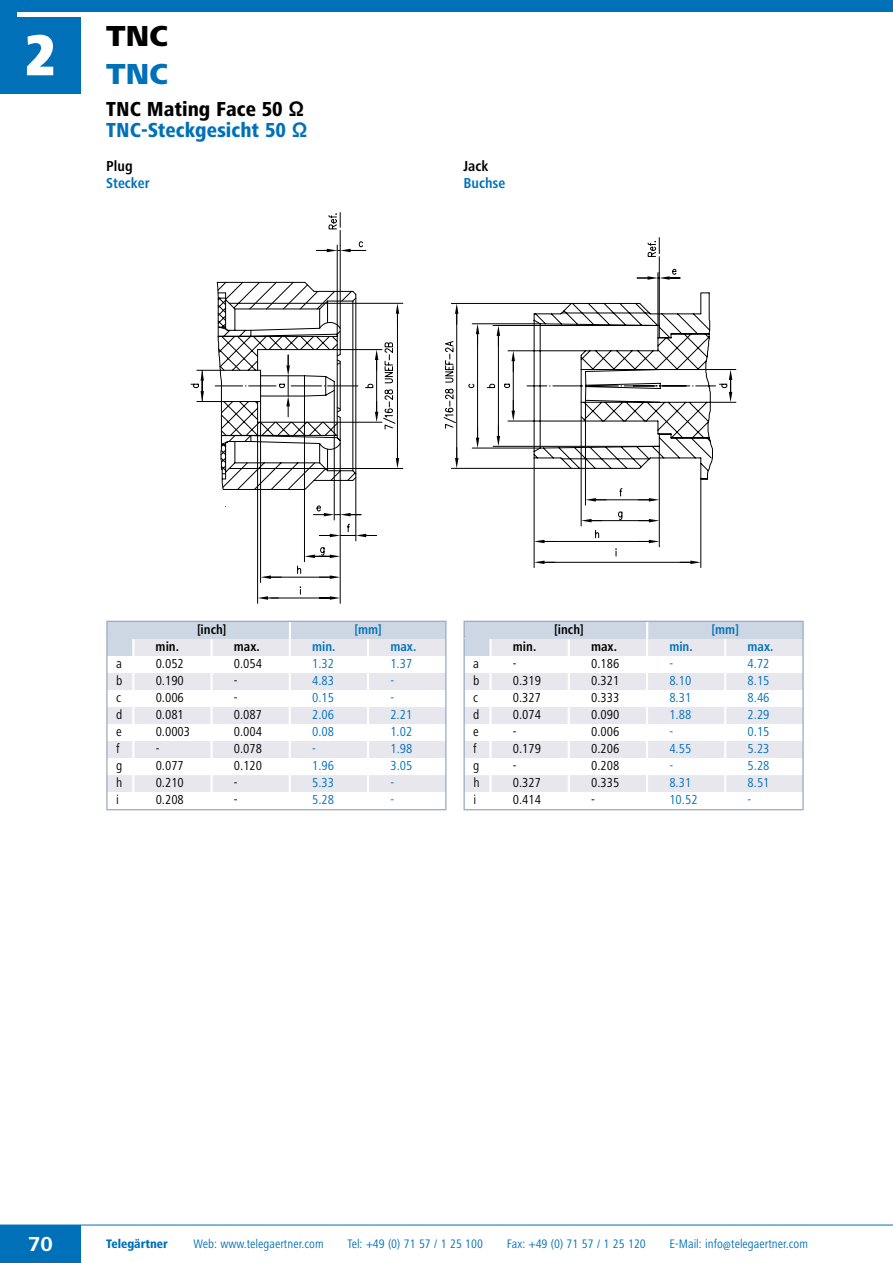
<style>
.page{position:relative;width:893px;height:1263px;background:#fff}
.page>*{position:absolute;margin:0;border:0;box-sizing:border-box;transform-origin:0 0}
.t1{font:900 condensed 60px "Frutiger Next LT";color:#fff}
.t2{font:800 30px "Frutiger Next LT";color:#000}
.t3{font:800 30px "Frutiger Next LT";color:#0071b9}
.t4{font:800 condensed 21px "Frutiger Next LT";color:#0071b9}
.t5{font:800 condensed 21px "Frutiger Next LT";color:#000}
.t6{font:700 21px "Frutiger Next LT";color:#fff}
.t7{font:700 condensed 15px "Frutiger Next LT";color:#0071b9}
.t8{font:700 condensed 15px "Frutiger Next LT";color:#000}
.t9{font:condensed 13.5px "Frutiger Next LT";color:#000}
.t10{font:condensed 13.5px "Frutiger Next LT";color:#0071b9}
.t11{font:700 condensed 13.5px "Frutiger Next LT";color:#000}
.t12{font:700 condensed 13.5px "Frutiger Next LT";color:#0071b9}
.t13{font:condensed 12.75px "Frutiger Next LT";color:#0071b9}
.t14{font:800 condensed 12.75px "Frutiger Next LT";color:#0071b9}
</style>
<div class="page">
<div style="left:0;top:1225px;width:81px;height:38px;background:#0071b9"></div>
<hr style="left:0;top:1225px;width:893px;height:1px;background:#0071b9">
<div style="left:0;top:0;width:893px;height:13px;background:#0071b9"></div>
<div style="left:0;top:0;width:81px;height:94px;background:#0071b9"></div>
<hr style="left:17px;top:13px;width:876px;height:4px;background:#fff">
<svg style="left:636px;top:269px;width:100px;height:134px"></svg>
<svg style="left:257px;top:381px;width:474px;height:223px"></svg>
<svg style="left:191px;top:212px;width:176px;height:190px"></svg>
<svg style="left:258px;top:578px;width:82px;height:22px"></svg>
<svg style="left:217px;top:282px;width:474px;height:296px"></svg>
<svg style="left:106px;top:621px;width:340px;height:188px"></svg>
<hr style="left:106px;top:809px;width:340px;height:1px;background:#96acc5">
<svg style="left:463px;top:621px;width:341px;height:188px"></svg>
<hr style="left:463px;top:809px;width:341px;height:1px;background:#96acc5">
<h1 class="t1" style="left:25px;top:21px;width:33px">2</h1>
<h2 class="t2" style="left:106px;top:19px;width:63px">TNC</h2>
<h2 class="t3" style="left:106px;top:58px;width:63px">TNC</h2>
<h3 class="t5" style="left:106px;top:97px;width:199px">TNC Mating Face 50 Ω</h3>
<h3 class="t4" style="left:106px;top:118px;width:203px">TNC-Steckgesicht 50 Ω</h3>
<p class="t8" style="left:106px;top:158px;width:28px">Plug</p>
<p class="t7" style="left:106px;top:175px;width:45px">Stecker</p>
<p class="t8" style="left:463px;top:158px;width:26px">Jack</p>
<p class="t7" style="left:463px;top:175px;width:43px">Buchse</p>
<p class="t11" style="left:197px;top:622px;width:31px">[inch]</p>
<p class="t12" style="left:354px;top:622px;width:29px">[mm]</p>
<p class="t11" style="left:554px;top:622px;width:31px">[inch]</p>
<p class="t12" style="left:712px;top:622px;width:29px">[mm]</p>
<p class="t11" style="left:156px;top:639px;width:25px">min.</p>
<p class="t11" style="left:234px;top:639px;width:27px">max.</p>
<p class="t12" style="left:312px;top:639px;width:25px">min.</p>
<p class="t12" style="left:390px;top:639px;width:27px">max.</p>
<p class="t9" style="left:116px;top:656px;width:7px">a</p>
<p class="t9" style="left:156px;top:656px;width:30px">0.052</p>
<p class="t9" style="left:234px;top:656px;width:30px">0.054</p>
<p class="t10" style="left:312px;top:656px;width:23px">1.32</p>
<p class="t10" style="left:390px;top:656px;width:23px">1.37</p>
<p class="t9" style="left:116px;top:673px;width:8px">b</p>
<p class="t9" style="left:156px;top:673px;width:30px">0.190</p>
<p class="t9" style="left:234px;top:673px;width:5px">-</p>
<p class="t10" style="left:312px;top:673px;width:23px">4.83</p>
<p class="t10" style="left:390px;top:673px;width:5px">-</p>
<p class="t9" style="left:116px;top:690px;width:7px">c</p>
<p class="t9" style="left:156px;top:690px;width:30px">0.006</p>
<p class="t9" style="left:234px;top:690px;width:5px">-</p>
<p class="t10" style="left:312px;top:690px;width:23px">0.15</p>
<p class="t10" style="left:390px;top:690px;width:5px">-</p>
<p class="t9" style="left:116px;top:707px;width:8px">d</p>
<p class="t9" style="left:156px;top:707px;width:30px">0.081</p>
<p class="t9" style="left:234px;top:707px;width:30px">0.087</p>
<p class="t10" style="left:312px;top:707px;width:23px">2.06</p>
<p class="t10" style="left:390px;top:707px;width:23px">2.21</p>
<p class="t9" style="left:116px;top:724px;width:7px">e</p>
<p class="t9" style="left:156px;top:724px;width:36px">0.0003</p>
<p class="t9" style="left:234px;top:724px;width:30px">0.004</p>
<p class="t10" style="left:312px;top:724px;width:23px">0.08</p>
<p class="t10" style="left:390px;top:724px;width:23px">1.02</p>
<p class="t9" style="left:116px;top:741px;width:5px">f</p>
<p class="t9" style="left:156px;top:741px;width:5px">-</p>
<p class="t9" style="left:234px;top:741px;width:30px">0.078</p>
<p class="t10" style="left:312px;top:741px;width:5px">-</p>
<p class="t10" style="left:390px;top:741px;width:23px">1.98</p>
<p class="t9" style="left:116px;top:758px;width:8px">g</p>
<p class="t9" style="left:156px;top:758px;width:30px">0.077</p>
<p class="t9" style="left:234px;top:758px;width:30px">0.120</p>
<p class="t10" style="left:312px;top:758px;width:23px">1.96</p>
<p class="t10" style="left:390px;top:758px;width:23px">3.05</p>
<p class="t9" style="left:116px;top:775px;width:8px">h</p>
<p class="t9" style="left:156px;top:775px;width:30px">0.210</p>
<p class="t9" style="left:234px;top:775px;width:5px">-</p>
<p class="t10" style="left:312px;top:775px;width:23px">5.33</p>
<p class="t10" style="left:390px;top:775px;width:5px">-</p>
<p class="t9" style="left:116px;top:792px;width:4px">i</p>
<p class="t9" style="left:156px;top:792px;width:30px">0.208</p>
<p class="t9" style="left:234px;top:792px;width:5px">-</p>
<p class="t10" style="left:312px;top:792px;width:23px">5.28</p>
<p class="t10" style="left:390px;top:792px;width:5px">-</p>
<p class="t11" style="left:513px;top:639px;width:25px">min.</p>
<p class="t11" style="left:591px;top:639px;width:27px">max.</p>
<p class="t12" style="left:669px;top:639px;width:25px">min.</p>
<p class="t12" style="left:748px;top:639px;width:27px">max.</p>
<p class="t9" style="left:473px;top:656px;width:7px">a</p>
<p class="t9" style="left:513px;top:656px;width:5px">-</p>
<p class="t9" style="left:591px;top:656px;width:30px">0.186</p>
<p class="t10" style="left:669px;top:656px;width:5px">-</p>
<p class="t10" style="left:748px;top:656px;width:23px">4.72</p>
<p class="t9" style="left:473px;top:673px;width:8px">b</p>
<p class="t9" style="left:513px;top:673px;width:30px">0.319</p>
<p class="t9" style="left:591px;top:673px;width:30px">0.321</p>
<p class="t10" style="left:669px;top:673px;width:23px">8.10</p>
<p class="t10" style="left:748px;top:673px;width:23px">8.15</p>
<p class="t9" style="left:473px;top:690px;width:7px">c</p>
<p class="t9" style="left:513px;top:690px;width:30px">0.327</p>
<p class="t9" style="left:591px;top:690px;width:30px">0.333</p>
<p class="t10" style="left:669px;top:690px;width:23px">8.31</p>
<p class="t10" style="left:748px;top:690px;width:23px">8.46</p>
<p class="t9" style="left:473px;top:707px;width:8px">d</p>
<p class="t9" style="left:513px;top:707px;width:30px">0.074</p>
<p class="t9" style="left:591px;top:707px;width:30px">0.090</p>
<p class="t10" style="left:669px;top:707px;width:23px">1.88</p>
<p class="t10" style="left:748px;top:707px;width:23px">2.29</p>
<p class="t9" style="left:473px;top:724px;width:7px">e</p>
<p class="t9" style="left:513px;top:724px;width:5px">-</p>
<p class="t9" style="left:591px;top:724px;width:30px">0.006</p>
<p class="t10" style="left:669px;top:724px;width:5px">-</p>
<p class="t10" style="left:748px;top:724px;width:23px">0.15</p>
<p class="t9" style="left:473px;top:741px;width:5px">f</p>
<p class="t9" style="left:513px;top:741px;width:30px">0.179</p>
<p class="t9" style="left:591px;top:741px;width:30px">0.206</p>
<p class="t10" style="left:669px;top:741px;width:23px">4.55</p>
<p class="t10" style="left:748px;top:741px;width:23px">5.23</p>
<p class="t9" style="left:473px;top:758px;width:8px">g</p>
<p class="t9" style="left:513px;top:758px;width:5px">-</p>
<p class="t9" style="left:591px;top:758px;width:30px">0.208</p>
<p class="t10" style="left:669px;top:758px;width:5px">-</p>
<p class="t10" style="left:748px;top:758px;width:23px">5.28</p>
<p class="t9" style="left:473px;top:775px;width:8px">h</p>
<p class="t9" style="left:513px;top:775px;width:30px">0.327</p>
<p class="t9" style="left:591px;top:775px;width:30px">0.335</p>
<p class="t10" style="left:669px;top:775px;width:23px">8.31</p>
<p class="t10" style="left:748px;top:775px;width:23px">8.51</p>
<p class="t9" style="left:473px;top:792px;width:4px">i</p>
<p class="t9" style="left:513px;top:792px;width:30px">0.414</p>
<p class="t9" style="left:591px;top:792px;width:5px">-</p>
<p class="t10" style="left:669px;top:792px;width:30px">10.52</p>
<p class="t10" style="left:748px;top:792px;width:5px">-</p>
<h3 class="t6" style="left:28px;top:1232px;width:26px">70</h3>
<p class="t14" style="left:106px;top:1237px;width:63px">Telegärtner</p>
<p class="t13" style="left:193px;top:1237px;width:132px">Web: www.telegaertner.com</p>
<p class="t13" style="left:347px;top:1237px;width:137px">Tel: +49 (0) 71 57 / 1 25 100</p>
<p class="t13" style="left:507px;top:1237px;width:141px">Fax: +49 (0) 71 57 / 1 25 120</p>
<p class="t13" style="left:670px;top:1237px;width:140px">E-Mail: info@telegaertner.com</p>
</div>
